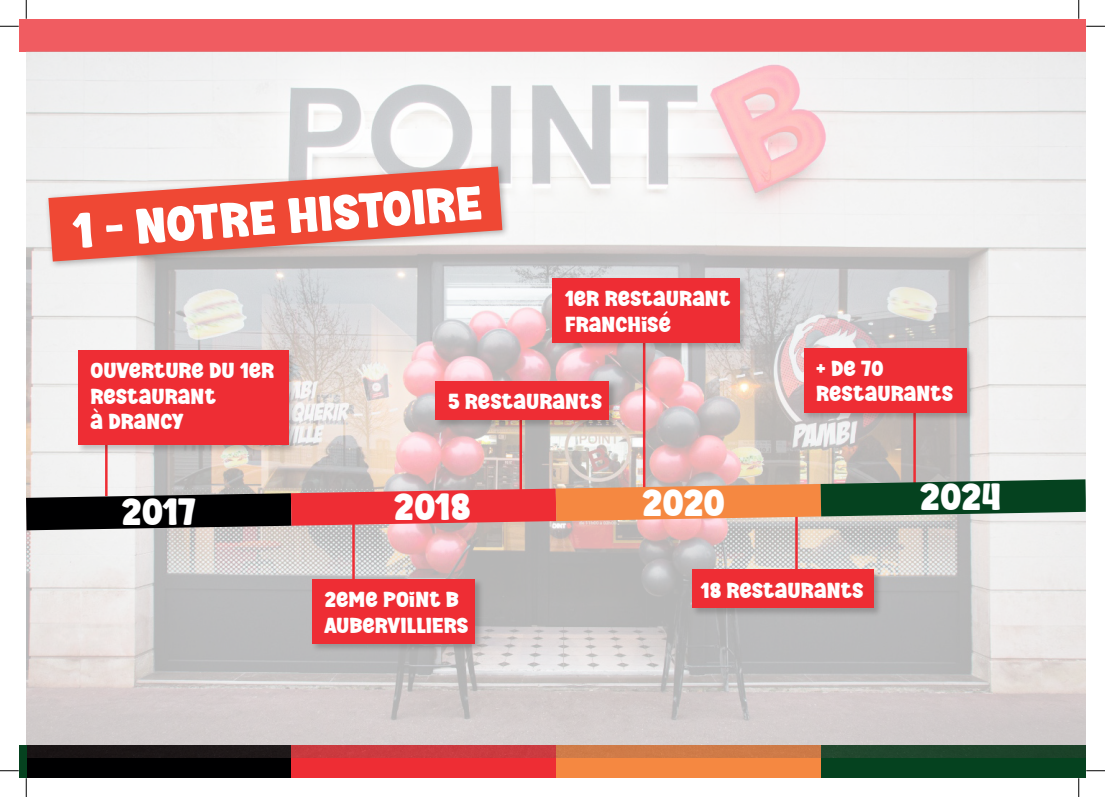
<style>
.page{position:relative;width:1105px;height:797px;background:#fff}
.page>*{position:absolute;margin:0;border:0;box-sizing:border-box;transform-origin:0 0}
.t1{font:48.38px "Fresh Juice";color:#fff}
.t2{font:37px "Fresh Juice";color:#fff}
.t3{font:21.25px/25.5px "Fresh Juice";color:#fff}
</style>
<div class="page">
<div style="left:26px;top:745px;width:265px;height:32px;background:#000001"></div>
<div style="left:291px;top:745px;width:265px;height:32px;background:#ee2d34"></div>
<div style="left:556px;top:745px;width:265px;height:32px;background:#f58841"></div>
<div style="left:821px;top:745px;width:265px;height:32px;background:#05421f"></div>
<div style="left:19px;top:19px;width:1067px;height:33px;background:#f05c61"></div>
<img style="left:26px;top:52px;width:1060px;height:706px">
<img style="left:26px;top:70px;width:105px;height:573px">
<div style="left:19px;top:745px;width:7px;height:32px;background:#05421f"></div>
<div style="left:44px;top:163px;width:467px;height:107px;background:#231f20;opacity:.33"></div>
<svg style="left:48px;top:166px;width:454px;height:95px;fill:#ef4834"></svg>
<hr style="left:105px;top:354px;width:3px;height:142px;background:#ee2d34">
<hr style="left:352px;top:498px;width:3px;height:142px;background:#ee2d34">
<hr style="left:519px;top:398px;width:3px;height:113px;background:#ee2d34">
<hr style="left:643px;top:306px;width:2px;height:192px;background:#ee2d34">
<hr style="left:795px;top:498px;width:3px;height:77px;background:#ee2d34">
<hr style="left:913px;top:408px;width:3px;height:77px;background:#ee2d34">
<svg style="left:26px;top:479px;width:1060px;height:51px"></svg>
<div style="left:77px;top:349px;width:220px;height:105px;background:#231f20;opacity:.24"></div>
<div style="left:78px;top:350px;width:210px;height:95px;background:#ee2d34"></div>
<div style="left:311px;top:578px;width:172px;height:74px;background:#231f20;opacity:.24"></div>
<div style="left:312px;top:579px;width:163px;height:65px;background:#ee2d34"></div>
<div style="left:551px;top:277px;width:198px;height:74px;background:#231f20;opacity:.24"></div>
<div style="left:553px;top:278px;width:187px;height:65px;background:#ee2d34"></div>
<div style="left:803px;top:347px;width:172px;height:74px;background:#231f20;opacity:.24"></div>
<div style="left:804px;top:348px;width:162px;height:65px;background:#ee2d34"></div>
<div style="left:434px;top:380px;width:184px;height:49px;background:#231f20;opacity:.24"></div>
<div style="left:436px;top:381px;width:173px;height:39px;background:#ee2d34"></div>
<div style="left:691px;top:568px;width:191px;height:49px;background:#231f20;opacity:.24"></div>
<div style="left:692px;top:569px;width:182px;height:39px;background:#ee2d34"></div>
<svg style="left:0;top:25px;width:19px;height:2px"></svg>
<svg style="left:1086px;top:25px;width:19px;height:2px"></svg>
<svg style="left:0;top:770px;width:19px;height:1px"></svg>
<svg style="left:1086px;top:770px;width:19px;height:1px"></svg>
<svg style="left:25px;top:0;width:2px;height:19px"></svg>
<svg style="left:25px;top:778px;width:2px;height:19px"></svg>
<svg style="left:1078px;top:0;width:1px;height:19px"></svg>
<svg style="left:1078px;top:778px;width:1px;height:19px"></svg>
<p class="t1" style="left:71px;top:198px;width:411px;rotate:-4deg">1 - NOTRE HISTOIRE</p>
<p class="t3" style="left:565px;top:285px;width:167px">1ER RESTAURANT</p>
<p class="t3" style="left:565px;top:311px;width:107px">FRANCHISÉ</p>
<p class="t3" style="left:90px;top:358px;width:186px">OUVERTURE DU 1ER<br>RESTAURANT</p>
<p class="t3" style="left:90px;top:409px;width:94px">À DRANCY</p>
<p class="t3" style="left:448px;top:388px;width:155px">5 RESTAURANTS</p>
<p class="t3" style="left:816px;top:355px;width:69px">+ DE 70</p>
<p class="t3" style="left:816px;top:381px;width:139px">RESTAURANTS</p>
<p class="t2" style="left:122px;top:486px;width:75px">2017</p>
<p class="t2" style="left:394px;top:481px;width:78px">2018</p>
<p class="t2" style="left:642px;top:477px;width:84px">2020</p>
<p class="t2" style="left:920px;top:472px;width:82px">2024</p>
<p class="t3" style="left:325px;top:586px;width:136px">2EME POINT B</p>
<p class="t3" style="left:325px;top:612px;width:145px">AUBERVILLIERS</p>
<p class="t3" style="left:701px;top:577px;width:164px">18 RESTAURANTS</p>
</div>
